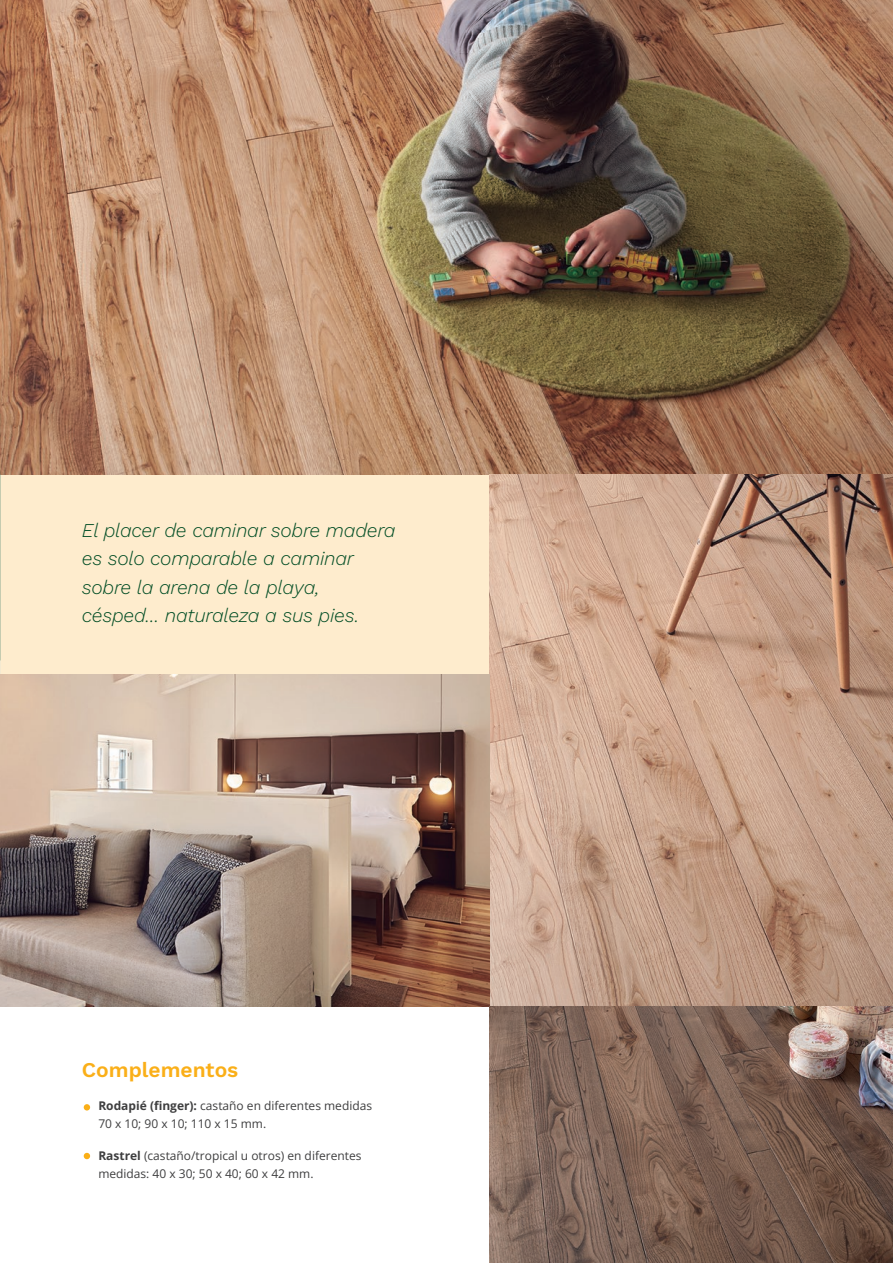
<style>
.page{position:relative;width:893px;height:1263px;background:#fff}
.page>*{position:absolute;margin:0;border:0;box-sizing:border-box;transform-origin:0 0}
.t1{font:600 21px "Work Sans";color:#faaf18}
.t2{font:italic 300 19.5px/28.5px "Work Sans";letter-spacing:-.01em;color:#004c23}
.t3{font:12px/18px "Open Sans";color:#3e3e3f}
.s1{font-weight:700}
</style>
<div class="page">
<div style="left:0;top:474px;width:489px;height:201px;background:#feeccd"></div>
<img style="left:0;top:0;width:893px;height:474px">
<img style="left:489px;top:474px;width:404px;height:789px">
<img style="left:0;top:675px;width:489px;height:331px">
<svg style="left:84px;top:1104px;width:6px;height:6px"></svg>
<svg style="left:84px;top:1153px;width:6px;height:6px"></svg>
<hr style="left:0;top:474px;width:1px;height:201px;background:#004c23">
<h2 class="t2" style="left:82px;top:515px;width:315px">El placer de caminar sobre madera es solo comparable a caminar sobre la arena de la playa, césped… naturaleza a sus pies.</h2>
<h1 class="t1" style="left:82px;top:1053px;width:158px">Complementos</h1>
<p class="t3" style="left:98px;top:1097px;width:275px"><span class="s1">Rodapié (finger):</span> castaño en diferentes medidas<br>70 x 10; 90 x 10; 110 x 15 mm.</p>
<p class="t3" style="left:98px;top:1146px;width:265px"><span class="s1">Rastrel</span> (castaño/tropical u otros) en diferentes medidas: 40 x 30; 50 x 40; 60 x 42 mm.</p>
</div>
